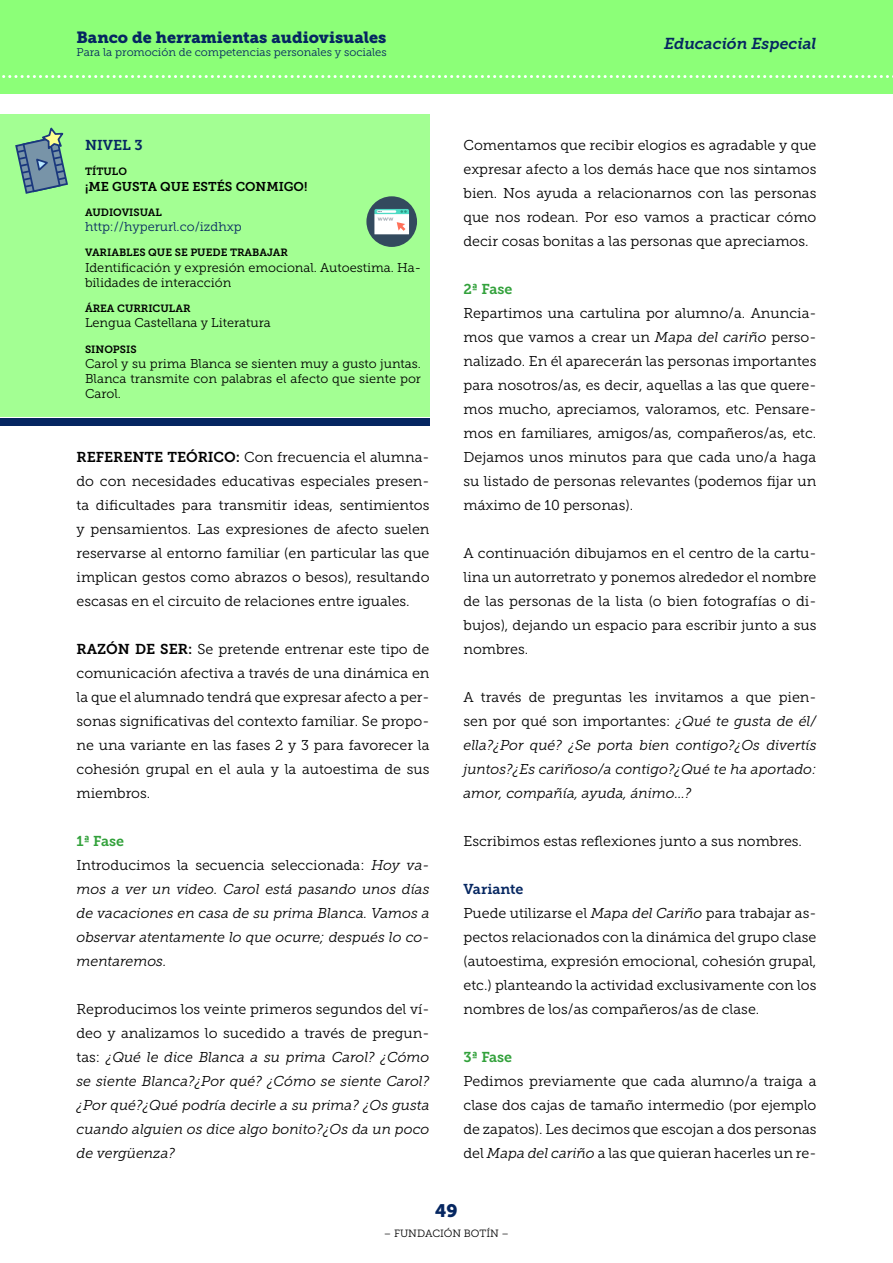
<style>
.page{position:relative;width:893px;height:1263px;background:#fff}
.page>*{position:absolute;margin:0;border:0;box-sizing:border-box;transform-origin:0 0}
.t1{font:18px "Museo Slab 900";color:#052661}
.t2{font:16.2px "Museo Slab 900";color:#052661}
.t3{font:italic 15.75px "Museo Slab 700";color:#052661}
.t4{font:14.25px/24px "Museo Slab 300";color:#000;text-align:justify}
.t5{font:italic 14.25px/24px "Museo Slab 300";color:#000;text-align:justify}
.t6{font:14.25px "Museo Slab 700";color:#32a13b}
.t7{font:14.25px "Museo Slab 700";color:#052661}
.t8{font:12.75px/15.3px "Museo Slab 300";color:#000}
.t9{font:12.75px "Museo Slab 300";color:#052661}
.t10{font:12.75px "Museo Slab 700";color:#000}
.t11{font:11.25px "Museo Slab 300";color:#052661}
.t12{font:10.5px "Museo Slab 700";color:#000}
.t13{font:10.5px "Museo Slab 300";color:#000}
.s1{font-family:"Museo Slab 700"}
.s2{font-style:normal}
.s3{font-style:italic}
</style>
<div class="page">
<div style="left:0;top:0;width:893px;height:94px;background:#8cff78"></div>
<svg style="left:2px;top:75px;width:891px;height:3px"></svg>
<div style="left:0;top:114px;width:429px;height:303px;background:#a3ff93"></div>
<div style="left:0;top:418px;width:429px;height:7px;background:#052661"></div>
<div style="left:366px;top:196px;width:51px;height:51px;background:#334a5e;border-radius:50%"></div>
<svg style="left:374px;top:209px;width:35px;height:25px"></svg>
<svg style="left:15px;top:127px;width:53px;height:67px"></svg>
<p class="t2" style="left:77px;top:28px;width:311px">Banco de herramientas audiovisuales</p>
<p class="t11" style="left:77px;top:46px;width:312px">Para la promoción de competencias personales y sociales</p>
<p class="t7" style="left:85px;top:137px;width:59px">NIVEL 3</p>
<p class="t12" style="left:85px;top:166px;width:43px">TÍTULO</p>
<p class="t10" style="left:85px;top:179px;width:224px">¡ME GUSTA QUE ESTÉS CONMIGO!</p>
<p class="t12" style="left:85px;top:206px;width:78px">AUDIOVISUAL</p>
<p class="t9" style="left:85px;top:220px;width:158px">http://hyperurl.co/izdhxp</p>
<p class="t12" style="left:85px;top:247px;width:205px">VARIABLES QUE SE PUEDE TRABAJAR</p>
<p class="t8" style="left:85px;top:260px;width:337px">Identificación y expresión emocional. Autoestima. Ha&shy;bilidades de interacción</p>
<p class="t12" style="left:85px;top:302px;width:107px">ÁREA CURRICULAR</p>
<p class="t8" style="left:85px;top:315px;width:187px">Lengua Castellana y Literatura</p>
<p class="t12" style="left:85px;top:343px;width:53px">SINOPSIS</p>
<p class="t8" style="left:85px;top:356px;width:337px;text-align:justify">Carol y su prima Blanca se sienten muy a gusto juntas.<br>Blanca transmite con palabras el afecto que siente por Carol.</p>
<p class="t4" style="left:77px;top:445px;width:354px"><span class="s1">REFERENTE TEÓRICO:</span> Con frecuencia el alumna&shy;do con necesidades educativas especiales presen&shy;ta dificultades para transmitir ideas, sentimientos y pensamientos. Las expresiones de afecto suelen reservarse al entorno familiar (en particular las que implican gestos como abrazos o besos), resultando escasas en el circuito de relaciones entre iguales.</p>
<p class="t4" style="left:77px;top:637px;width:354px"><span class="s1">RAZÓN DE SER:</span> Se pretende entrenar este tipo de comunicación afectiva a través de una dinámica en la que el alumnado tendrá que expresar afecto a per&shy;sonas significativas del contexto familiar. Se propo&shy;ne una variante en las fases 2 y 3 para favorecer la cohesión grupal en el aula y la autoestima de sus miembros.</p>
<p class="t6" style="left:77px;top:833px;width:49px">1ª Fase</p>
<p class="t5" style="left:77px;top:853px;width:354px"><span class="s2">Introducimos la secuencia seleccionada:</span> Hoy va&shy;mos a ver un video. Carol está pasando unos días de vacaciones en casa de su prima Blanca. Vamos a observar atentamente lo que ocurre; después lo co&shy;mentaremos.</p>
<p class="t5" style="left:77px;top:997px;width:354px"><span class="s2">Reproducimos los veinte primeros segundos del ví&shy;deo y analizamos lo sucedido a través de pregun&shy;tas:</span> ¿Qué le dice Blanca a su prima Carol? ¿Cómo se siente Blanca?¿Por qué? ¿Cómo se siente Carol? ¿Por qué?¿Qué podría decirle a su prima? ¿Os gusta cuando alguien os dice algo bonito?¿Os da un poco de vergüenza?</p>
<p class="t3" style="left:664px;top:34px;width:154px">Educación Especial</p>
<p class="t4" style="left:463px;top:133px;width:354px">Comentamos que recibir elogios es agradable y que expresar afecto a los demás hace que nos sintamos bien. Nos ayuda a relacionarnos con las personas que nos rodean. Por eso vamos a practicar cómo decir cosas bonitas a las personas que apreciamos.</p>
<p class="t6" style="left:463px;top:281px;width:50px">2ª Fase</p>
<p class="t4" style="left:463px;top:301px;width:354px">Repartimos una cartulina por alumno/a. Anuncia&shy;mos que vamos a crear un <span class="s3">Mapa del cariño</span> perso&shy;nalizado. En él aparecerán las personas importantes para nosotros/as, es decir, aquellas a las que quere&shy;mos mucho, apreciamos, valoramos, etc. Pensare&shy;mos en familiares, amigos/as, compañeros/as, etc.<br>Dejamos unos minutos para que cada uno/a haga su listado de personas relevantes (podemos fijar un máximo de 10 personas).</p>
<p class="t4" style="left:463px;top:541px;width:354px">A continuación dibujamos en el centro de la cartu&shy;lina un autorretrato y ponemos alrededor el nombre de las personas de la lista (o bien fotografías o di&shy;bujos), dejando un espacio para escribir junto a sus nombres.</p>
<p class="t5" style="left:463px;top:685px;width:354px"><span class="s2">A través de preguntas les invitamos a que pien&shy;sen por qué son importantes:</span> ¿Qué te gusta de él/ ella?¿Por qué? ¿Se porta bien contigo?¿Os divertís juntos?¿Es cariñoso/a contigo?¿Qué te ha aportado: amor, compañía, ayuda, ánimo…?</p>
<p class="t4" style="left:463px;top:829px;width:340px">Escribimos estas reflexiones junto a sus nombres.</p>
<p class="t7" style="left:463px;top:881px;width:62px">Variante</p>
<p class="t4" style="left:463px;top:901px;width:354px">Puede utilizarse el <span class="s3">Mapa del Cariño</span> para trabajar as&shy;pectos relacionados con la dinámica del grupo clase (autoestima, expresión emocional, cohesión grupal, etc.) planteando la actividad exclusivamente con los nombres de los/as compañeros/as de clase.</p>
<p class="t6" style="left:463px;top:1049px;width:50px">3ª Fase</p>
<p class="t4" style="left:463px;top:1069px;width:354px">Pedimos previamente que cada alumno/a traiga a clase dos cajas de tamaño intermedio (por ejemplo de zapatos). Les decimos que escojan a dos personas del <span class="s3">Mapa del cariño</span> a las que quieran hacerles un re-</p>
<p class="t1" style="left:435px;top:1201px;width:24px">49</p>
<p class="t13" style="left:384px;top:1227px;width:127px">– FUNDACIÓN BOTÍN –</p>
</div>
